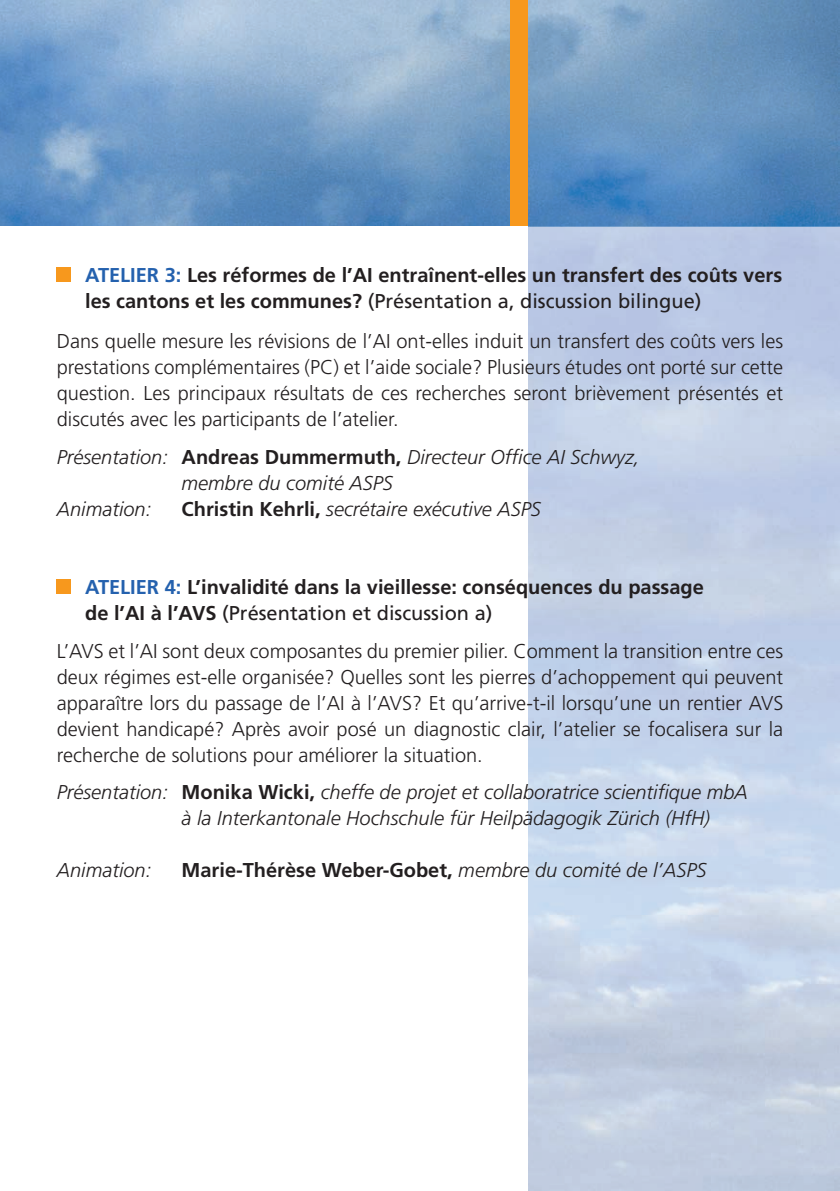
<style>
.page{position:relative;width:840px;height:1191px;background:#fff}
.page>*{position:absolute;margin:0;border:0;box-sizing:border-box;transform-origin:0 0}
.t1{font:300 20px/26px "Frutiger";color:#231f20;text-align:justify}
.t2{font:700 20px/26px "Frutiger";color:#231f20}
.t3{font:italic 300 20px/26px "Frutiger";color:#231f20}
.s1{color:#2461ae}
.s2{font-weight:400}
.s3{font-weight:700;font-style:normal}
.s4{font-weight:300;font-style:italic}
</style>
<div class="page">
<img style="left:0;top:0;width:839px;height:227px">
<div style="left:510px;top:0;width:17px;height:227px;background:#f7981d"></div>
<div style="left:57px;top:267px;width:14px;height:14px;background:#f7981d"></div>
<div style="left:57px;top:579px;width:14px;height:14px;background:#f7981d"></div>
<p class="t2" style="left:85px;top:262px;width:698px"><span class="s1">ATELIER 3:</span> Les réformes de l’AI entraînent-elles un transfert des coûts vers les cantons et les communes? <span class="s2">(Présentation a, discussion bilingue)</span></p>
<p class="t1" style="left:57px;top:328px;width:727px">Dans quelle mesure les révisions de l’AI ont-elles induit un transfert des coûts vers les prestations complémentaires (PC) et l’aide sociale? Plusieurs études ont porté sur cette question. Les principaux résultats de ces recherches seront brièvement présentés et discutés avec les participants de l’atelier.</p>
<p class="t3" style="left:57px;top:444px;width:584px">Présentation: <span class="s3">Andreas Dummermuth,</span> Directeur Office AI Schwyz,</p>
<p class="t3" style="left:181px;top:470px;width:213px">membre du comité ASPS</p>
<p class="t3" style="left:57px;top:496px;width:96px">Animation:</p>
<p class="t3" style="left:181px;top:496px;width:360px"><span class="s3">Christin Kehrli,</span> secrétaire exécutive ASPS</p>
<p class="t2" style="left:85px;top:574px;width:620px"><span class="s1">ATELIER 4:</span> L’invalidité dans la vieillesse: conséquences du passage de l’AI à l’AVS <span class="s2">(Présentation et discussion a)</span></p>
<p class="t1" style="left:57px;top:638px;width:727px">L’AVS et l’AI sont deux composantes du premier pilier. Comment la transition entre ces deux régimes est-elle organisée? Quelles sont les pierres d’achoppement qui peuvent apparaître lors du passage de l’AI à l’AVS? Et qu’arrive-t-il lorsqu’une un rentier AVS devient handicapé? Après avoir posé un diagnostic clair, l’atelier se focalisera sur la recherche de solutions pour améliorer la situation.</p>
<p class="t3" style="left:181px;top:779px;width:567px;text-indent:-125px">Présentation: <span class="s3">Monika Wicki,</span> cheffe de projet et collaboratrice scientifique mbA à la Interkantonale Hochschule für Heilpädagogik Zürich (HfH)</p>
<p class="t3" style="left:57px;top:857px;width:96px">Animation:</p>
<p class="t2" style="left:181px;top:857px;width:526px">Marie-Thérèse Weber-Gobet, <span class="s4">membre du comité de l’ASPS</span></p>
</div>
